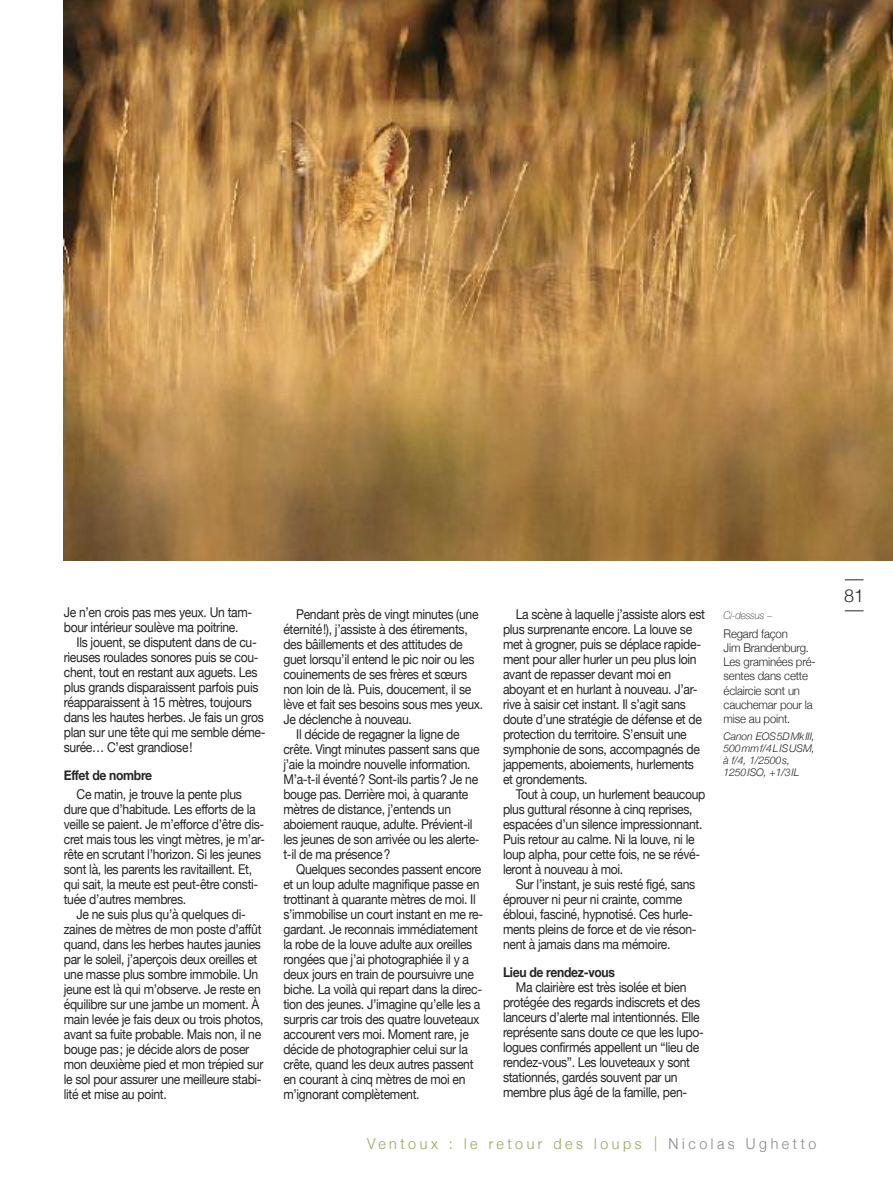
<style>
.page{position:relative;width:893px;height:1191px;background:#fff}
.page>*{position:absolute;margin:0;border:0;box-sizing:border-box;transform-origin:0 0}
.t1{font:300 18px "Helvetica Neue";color:#272526}
.t2{font:300 15px "Helvetica Neue";letter-spacing:.25em;color:#98a25b;scale:.95 1}
.t3{font:13.5px/15px "Helvetica Neue";letter-spacing:-.025em;color:#272526;scale:.9 1}
.t4{font:700 13.5px "Helvetica Neue";letter-spacing:-.025em;color:#272526;scale:.9 1}
.t5{font:300 12px/14.2px "Helvetica Neue";letter-spacing:-.015em;color:#272526;scale:.95 1}
.t6{font:italic 300 10.5px/12px "Helvetica Neue";letter-spacing:-.015em;color:#272526}
.t7{font:italic 100 10.5px "Helvetica Neue";letter-spacing:-.015em;color:#272526;scale:.95 1}
.s1{font-style:normal}
.s2{color:#888788}
</style>
<div class="page">
<svg style="left:845px;top:579px;width:18px;height:1px"></svg>
<svg style="left:845px;top:610px;width:18px;height:1px"></svg>
<img style="left:63px;top:0;width:830px;height:560px">
<p class="t3" style="left:64px;top:604px;width:211px">Je n’en crois pas mes yeux. Un tam&shy;bour intérieur soulève ma poitrine.</p>
<p class="t3" style="left:64px;top:634px;width:226px;text-indent:13px">Ils jouent, se disputent dans de cu&shy;rieuses roulades sonores puis se cou&shy;chent, tout en restant aux aguets. Les plus grands disparaissent parfois puis réapparaissent à 15 mètres, toujours dans les hautes herbes. Je fais un gros plan sur une tête qui me semble déme&shy;surée… C’est grandiose!</p>
<p class="t4" style="left:64px;top:766px;width:100px">Effet de nombre</p>
<p class="t3" style="left:64px;top:786px;width:225px;text-indent:13px">Ce matin, je trouve la pente plus dure que d’habitude. Les efforts de la veille se paient. Je m’efforce d’être dis&shy;cret mais tous les vingt mètres, je m’ar&shy;rête en scrutant l’horizon. Si les jeunes sont là, les parents les ravitaillent. Et, qui sait, la meute est peut-être consti&shy;tuée d’autres membres.</p>
<p class="t3" style="left:64px;top:906px;width:223px;text-indent:13px">Je ne suis plus qu’à quelques di&shy;zaines de mètres de mon poste d’affût quand, dans les herbes hautes jaunies par le soleil, j’aperçois deux oreilles et une masse plus sombre immobile. Un jeune est là qui m’observe. Je reste en équilibre sur une jambe un moment. À main levée je fais deux ou trois photos, avant sa fuite probable. Mais non, il ne bouge pas; je décide alors de poser mon deuxième pied et mon trépied sur le sol pour assurer une meilleure stabi&shy;lité et mise au point.</p>
<p class="t3" style="left:296px;top:606px;width:204px">Pendant près de vingt minutes (une</p>
<p class="t3" style="left:283px;top:621px;width:206px">éternité!), j’assiste à des étirements,</p>
<p class="t3" style="left:283px;top:636px;width:201px">des bâillements et des attitudes de</p>
<p class="t3" style="left:283px;top:651px;width:214px">guet lorsqu’il entend le pic noir ou les</p>
<p class="t3" style="left:283px;top:666px;width:206px">couinements de ses frères et sœurs</p>
<p class="t3" style="left:283px;top:681px;width:210px">non loin de là. Puis, doucement, il se</p>
<p class="t3" style="left:283px;top:696px;width:223px">lève et fait ses besoins sous mes yeux.</p>
<p class="t3" style="left:283px;top:711px;width:144px">Je déclenche à nouveau.</p>
<p class="t3" style="left:296px;top:726px;width:183px">Il décide de regagner la ligne de</p>
<p class="t3" style="left:283px;top:741px;width:219px">crête. Vingt minutes passent sans que</p>
<p class="t3" style="left:283px;top:756px;width:210px">j’aie la moindre nouvelle information.</p>
<p class="t3" style="left:283px;top:771px;width:218px">M’a-t-il éventé? Sont-ils partis? Je ne</p>
<p class="t3" style="left:283px;top:786px;width:207px">bouge pas. Derrière moi, à quarante</p>
<p class="t3" style="left:283px;top:801px;width:188px">mètres de distance, j’entends un</p>
<p class="t3" style="left:283px;top:816px;width:212px">aboiement rauque, adulte. Prévient-il</p>
<p class="t3" style="left:283px;top:831px;width:220px">les jeunes de son arrivée ou les alerte-</p>
<p class="t3" style="left:283px;top:846px;width:120px">t-il de ma présence?</p>
<p class="t3" style="left:296px;top:861px;width:207px">Quelques secondes passent encore</p>
<p class="t3" style="left:283px;top:876px;width:219px">et un loup adulte magnifique passe en</p>
<p class="t3" style="left:283px;top:891px;width:215px">trottinant à quarante mètres de moi. Il</p>
<p class="t3" style="left:283px;top:906px;width:224px">s’immobilise un court instant en me re-</p>
<p class="t3" style="left:283px;top:921px;width:218px">gardant. Je reconnais immédiatement</p>
<p class="t3" style="left:283px;top:936px;width:211px">la robe de la louve adulte aux oreilles</p>
<p class="t3" style="left:283px;top:951px;width:208px">rongées que j’ai photographiée il y a</p>
<p class="t3" style="left:283px;top:966px;width:213px">deux jours en train de poursuivre une</p>
<p class="t3" style="left:283px;top:981px;width:222px">biche. La voilà qui repart dans la direc-</p>
<p class="t3" style="left:283px;top:996px;width:220px">tion des jeunes. J’imagine qu’elle les a</p>
<p class="t3" style="left:283px;top:1011px;width:219px">surpris car trois des quatre louveteaux</p>
<p class="t3" style="left:283px;top:1026px;width:208px">accourent vers moi. Moment rare, je</p>
<p class="t3" style="left:283px;top:1041px;width:206px">décide de photographier celui sur la</p>
<p class="t3" style="left:283px;top:1056px;width:213px">crête, quand les deux autres passent</p>
<p class="t3" style="left:283px;top:1071px;width:204px">en courant à cinq mètres de moi en</p>
<p class="t3" style="left:283px;top:1086px;width:153px">m’ignorant complètement.</p>
<p class="t3" style="left:503px;top:606px;width:226px;text-indent:13px">La scène à laquelle j’assiste alors est plus surprenante encore. La louve se met à grogner, puis se déplace rapide&shy;ment pour aller hurler un peu plus loin avant de repasser devant moi en aboyant et en hurlant à nouveau. J’ar&shy;rive à saisir cet instant. Il s’agit sans doute d’une stratégie de défense et de protection du territoire. S’ensuit une symphonie de sons, accompagnés de jappements, aboiements, hurlements et grondements.</p>
<p class="t3" style="left:503px;top:786px;width:226px;text-indent:13px">Tout à coup, un hurlement beaucoup plus guttural résonne à cinq reprises, espacées d’un silence impressionnant.<br>Puis retour au calme. Ni la louve, ni le loup alpha, pour cette fois, ne se révé&shy;leront à nouveau à moi.</p>
<p class="t3" style="left:503px;top:876px;width:217px;text-indent:13px">Sur l’instant, je suis resté figé, sans éprouver ni peur ni crainte, comme ébloui, fasciné, hypnotisé. Ces hurle&shy;ments pleins de force et de vie réson&shy;nent à jamais dans ma mémoire.</p>
<p class="t4" style="left:503px;top:964px;width:126px">Lieu de rendez-vous</p>
<p class="t3" style="left:503px;top:979px;width:225px;text-indent:13px">Ma clairière est très isolée et bien protégée des regards indiscrets et des lanceurs d’alerte mal intentionnés. Elle représente sans doute ce que les lupo&shy;logues confirmés appellent un “lieu de rendez-vous”. Les louveteaux y sont stationnés, gardés souvent par un membre plus âgé de la famille, pen-</p>
<p class="t7" style="left:724px;top:609px;width:53px">Ci-dessus <span class="s1">–</span></p>
<p class="t5" style="left:724px;top:626px;width:98px">Regard façon<br>Jim Brandenburg.<br>Les graminées pré&shy;sentes dans cette éclaircie sont un cauchemar pour la mise au point.</p>
<p class="t6" style="left:724px;top:729px;width:93px">Canon EOS5DMkIII,<br>500mmf/4LISUSM, à f/4, 1/2500s,<br>1250ISO, +1/3IL</p>
<p class="t2" style="left:367px;top:1134px;width:474px">Ventoux : le retour des loups | <span class="s2">Nicolas Ughetto</span></p>
<h1 class="t1" style="left:844px;top:584px;width:22px">81</h1>
</div>
